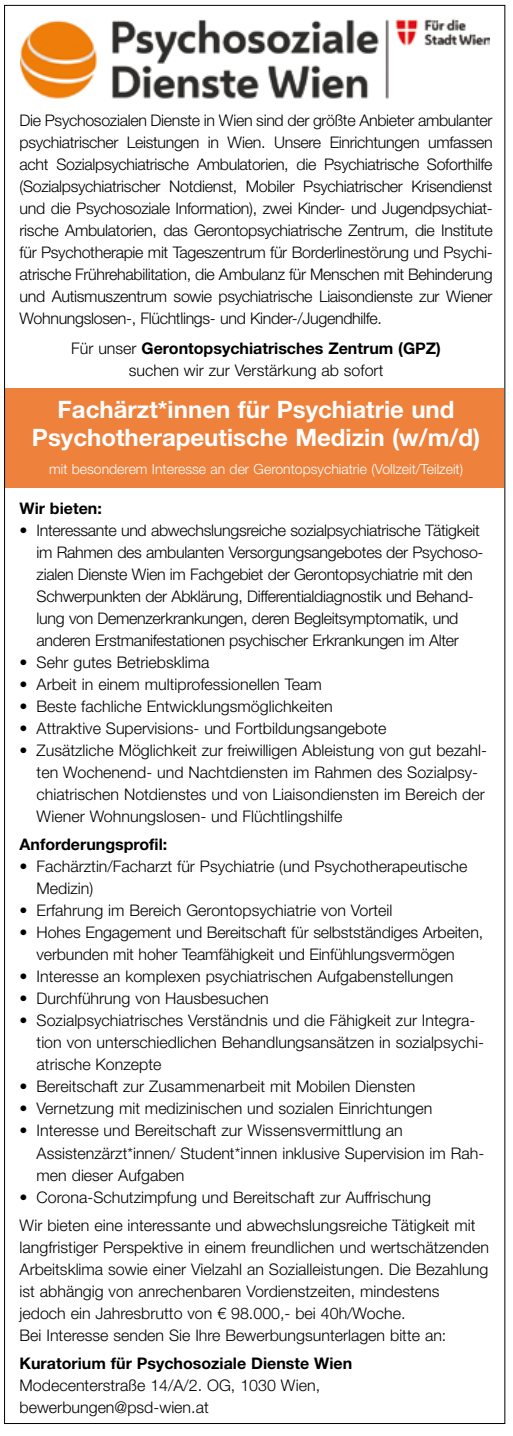
<style>
.page{position:relative;width:513px;height:1436px;background:#fff}
.page>*{position:absolute;margin:0;border:0;box-sizing:border-box;transform-origin:0 0}
.t1{font:700 24px/28px "Helvetica Neue LT Std";color:#fff;text-align:center}
.t2{font:300 16px/22px "Helvetica Neue LT Std";color:#000}
.t3{font:300 16px/22px "Helvetica Neue LT Std";letter-spacing:-.02em;color:#000}
.t4{font:700 16px "Helvetica Neue LT Std";color:#000}
.t5{font:300 14px "Helvetica Neue LT Std";color:#fff}
.s1{font-weight:700}
</style>
<div class="page">
<div style="left:5px;top:388px;width:498px;height:99px;background:#ee813c"></div>
<img style="left:21px;top:18px;width:468px;height:81px">
<p class="t2" style="left:20px;top:109px;width:474px;text-align:justify">Die Psychosozialen Dienste in Wien sind der größte Anbieter ambulanter psychiatrischer Leistungen in Wien. Unsere Einrichtungen umfassen acht Sozialpsychiatrische Ambulatorien, die Psychiatrische Soforthilfe (Sozialpsychiatrischer Notdienst, Mobiler Psychiatrischer Krisendienst und die Psychosoziale Information), zwei Kinder- und Jugendpsychiat&shy;rische Ambulatorien, das Gerontopsychiatrische Zentrum, die Institute für Psychotherapie mit Tageszentrum für Borderlinestörung und Psychi&shy;atrische Frührehabilitation, die Ambulanz für Menschen mit Behinderung und Autismuszentrum sowie psychiatrische Liaisondienste zur Wiener Wohnungslosen-, Flüchtlings- und Kinder-/Jugendhilfe.</p>
<p class="t2" style="left:71px;top:337px;width:371px;text-align:center">Für unser <span class="s1">Gerontopsychiatrisches Zentrum (GPZ) </span>suchen wir zur Verstärkung ab sofort</p>
<h1 class="t1" style="left:32px;top:395px;width:449px">Fachärzt*innen für Psychiatrie und<br>Psychotherapeutische Medizin (w/m/d)</h1>
<p class="t5" style="left:49px;top:461px;width:415px">mit besonderem Interesse an der Gerontopsychiatrie (Vollzeit/Teilzeit)</p>
<p class="t4" style="left:20px;top:499px;width:84px">Wir bieten:</p>
<p class="t3" style="left:37px;top:519px;width:448px;text-indent:-17px">• Interessante und abwechslungsreiche sozialpsychiatrische Tätigkeit im Rahmen des ambulanten Versorgungsangebotes der Psychoso&shy;zialen Dienste Wien im Fachgebiet der Gerontopsychiatrie mit den Schwerpunkten der Abklärung, Differentialdiagnostik und Behand&shy;lung von Demenzerkrankungen, deren Begleitsymptomatik, und anderen Erstmanifestationen psychischer Erkrankungen im Alter</p>
<p class="t2" style="left:20px;top:651px;width:191px">• Sehr gutes Betriebsklima</p>
<p class="t2" style="left:20px;top:673px;width:303px">• Arbeit in einem multiprofessionellen Team</p>
<p class="t2" style="left:20px;top:695px;width:314px">• Beste fachliche Entwicklungsmöglichkeiten</p>
<p class="t2" style="left:20px;top:717px;width:368px">• Attraktive Supervisions- und Fortbildungsangebote</p>
<p class="t2" style="left:37px;top:739px;width:451px;text-indent:-17px">• Zusätzliche Möglichkeit zur freiwilligen Ableistung von gut bezahl&shy;ten Wochenend- und Nachtdiensten im Rahmen des Sozialpsy&shy;chiatrischen Notdienstes und von Liaisondiensten im Bereich der Wiener Wohnungslosen- und Flüchtlingshilfe</p>
<p class="t4" style="left:20px;top:835px;width:149px">Anforderungsprofil:</p>
<p class="t2" style="left:37px;top:855px;width:432px;text-indent:-17px">• Fachärztin/Facharzt für Psychiatrie (und Psychotherapeutische<br>Medizin)</p>
<p class="t2" style="left:20px;top:899px;width:374px">• Erfahrung im Bereich Gerontopsychiatrie von Vorteil</p>
<p class="t2" style="left:37px;top:921px;width:447px;text-indent:-17px">• Hohes Engagement und Bereitschaft für selbstständiges Arbeiten, verbunden mit hoher Teamfähigkeit und Einfühlungsvermögen</p>
<p class="t2" style="left:20px;top:965px;width:435px">• Interesse an komplexen psychiatrischen Aufgabenstellungen</p>
<p class="t2" style="left:20px;top:987px;width:250px">• Durchführung von Hausbesuchen</p>
<p class="t2" style="left:37px;top:1009px;width:448px;text-indent:-17px">• Sozialpsychiatrisches Verständnis und die Fähigkeit zur Integra&shy;tion von unterschiedlichen Behandlungsansätzen in sozialpsychi&shy;atrische Konzepte</p>
<p class="t2" style="left:20px;top:1075px;width:397px">• Bereitschaft zur Zusammenarbeit mit Mobilen Diensten</p>
<p class="t2" style="left:20px;top:1097px;width:414px">• Vernetzung mit medizinischen und sozialen Einrichtungen</p>
<p class="t2" style="left:37px;top:1119px;width:448px;text-indent:-17px">• Interesse und Bereitschaft zur Wissensvermittlung an<br>Assistenzärzt*innen/ Student*innen inklusive Supervision im Rah&shy;men dieser Aufgaben</p>
<p class="t2" style="left:20px;top:1182px;width:457px;line-height:28px">• Corona-Schutzimpfung und Bereitschaft zur Auffrischung<br>Wir bieten eine interessante und abwechslungsreiche Tätigkeit mit</p>
<p class="t2" style="left:20px;top:1235px;width:470px">langfristiger Perspektive in einem freundlichen und wertschätzenden Arbeitsklima sowie einer Vielzahl an Sozialleistungen. Die Bezahlung ist abhängig von anrechenbaren Vordienstzeiten, mindestens jedoch ein Jahresbrutto von € 98.000,- bei 40h/Woche.<br>Bei Interesse senden Sie Ihre Bewerbungsunterlagen bitte an:</p>
<p class="t4" style="left:20px;top:1353px;width:334px">Kuratorium für Psychosoziale Dienste Wien</p>
<p class="t2" style="left:20px;top:1373px;width:302px">Modecenterstraße 14/A/2. OG, 1030 Wien, bewerbungen@psd-wien.at</p>
</div>
